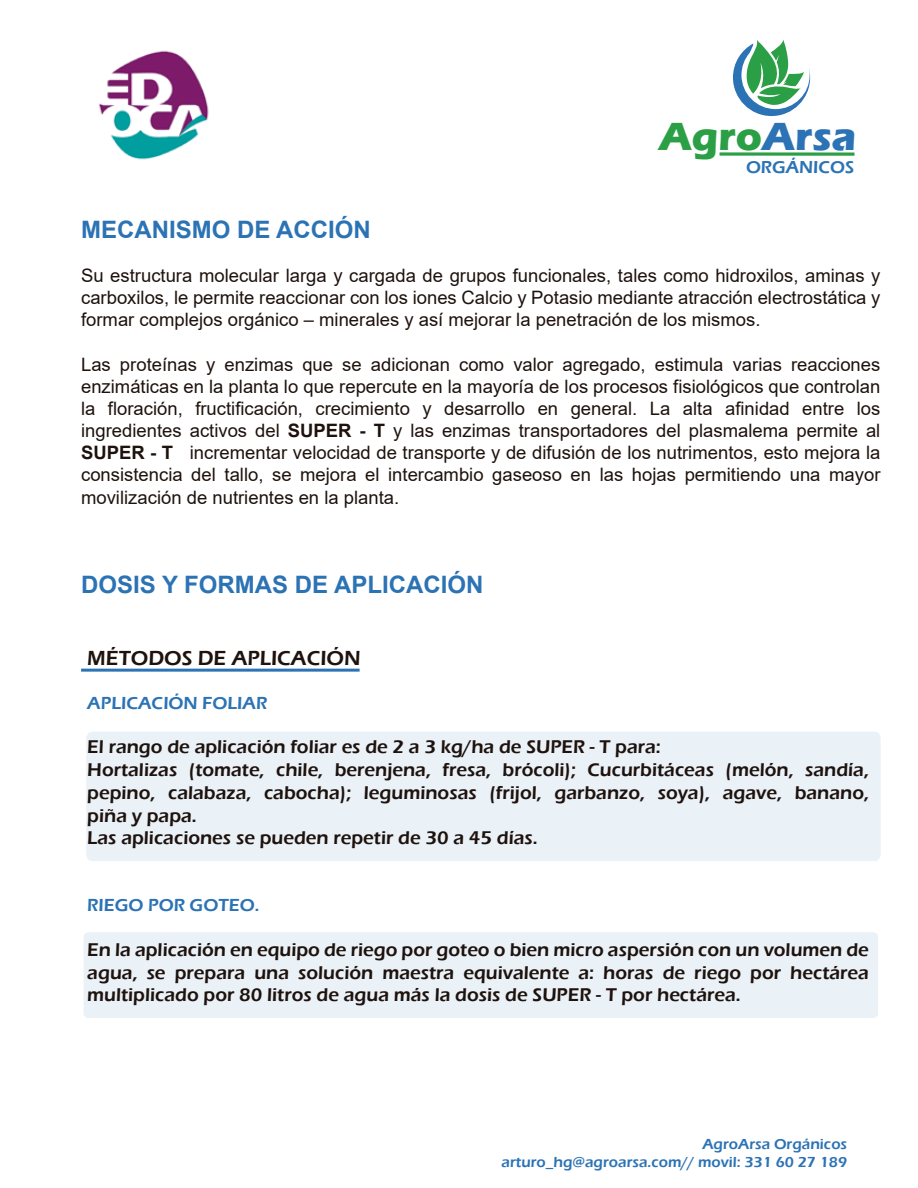
<style>
.page{position:relative;width:918px;height:1188px;background:#fff}
.page>*{position:absolute;margin:0;border:0;box-sizing:border-box;transform-origin:0 0}
.t1{font:700 40.35px "Eras ITC";color:#2b9f45}
.t2{font:700 24px "Arial";color:#2c73b5}
.t3{font:600 21px "Eras ITC";color:#1e120d}
.t4{font:600 19.05px/22.8px "Eras ITC";color:#1e120d}
.t5{font:18.45px/22.2px "Arial";color:#1e120d;text-align:justify}
.t6{font:600 18px "Eras ITC";color:#2c73b5}
.t7{font:600 17.85px "Eras ITC";color:#2c73b5}
.t8{font:600 15px/18px "Eras ITC";color:#2c73b5;text-align:right}
.s1{color:#2c73b5}
.s2{font-weight:700}
</style>
<div class="page">
<img style="left:98px;top:50px;width:111px;height:110px">
<div style="left:86px;top:732px;width:795px;height:129px;background:#eaf1f7"></div>
<hr style="left:81px;top:669px;width:279px;height:3px;background:#2c73b5">
<div style="left:84px;top:932px;width:794px;height:86px;background:#eaf1f7"></div>
<svg style="left:720px;top:152px;width:135px;height:4px"></svg>
<svg style="left:733px;top:39px;width:77px;height:77px"></svg>
<h1 class="t1" style="left:659px;top:114px;width:199px">Agro<span class="s1">Arsa</span></h1>
<p class="t7" style="left:746px;top:156px;width:110px">ORGÁNICOS</p>
<h2 class="t2" style="left:81px;top:212px;width:291px">MECANISMO DE ACCIÓN</h2>
<p class="t5" style="left:81px;top:264px;width:801px">Su estructura molecular larga y cargada de grupos funcionales, tales como hidroxilos, aminas y carboxilos, le permite reaccionar con los iones Calcio y Potasio mediante atracción electrostática y formar complejos orgánico – minerales y así mejorar la penetración de los mismos.</p>
<p class="t5" style="left:81px;top:353px;width:801px">Las proteínas y enzimas que se adicionan como valor agregado, estimula varias reacciones enzimáticas en la planta lo que repercute en la mayoría de los procesos fisiológicos que controlan la floración, fructificación, crecimiento y desarrollo en general. La alta afinidad entre los ingredientes activos del <span class="s2">SUPER - T</span> y las enzimas transportadores del plasmalema permite al <span class="s2">SUPER - T</span> incrementar velocidad de transporte y de difusión de los nutrimentos, esto mejora la consistencia del tallo, se mejora el intercambio gaseoso en las hojas permitiendo una mayor movilización de nutrientes en la planta.</p>
<h2 class="t2" style="left:81px;top:567px;width:404px">DOSIS Y FORMAS DE APLICACIÓN</h2>
<p class="t3" style="left:87px;top:646px;width:275px">MÉTODOS DE APLICACIÓN</p>
<p class="t6" style="left:87px;top:693px;width:182px">APLICACIÓN FOLIAR</p>
<p class="t4" style="left:87px;top:736px;width:783px">El rango de aplicación foliar es de 2 a 3 kg/ha de SUPER - T para:<br>Hortalizas (tomate, chile, berenjena, fresa, brócoli); Cucurbitáceas (melón, sandía, pepino, calabaza, cabocha); leguminosas (frijol, garbanzo, soya), agave, banano, piña y papa.<br>Las aplicaciones se pueden repetir de 30 a 45 días.</p>
<p class="t6" style="left:87px;top:895px;width:174px">RIEGO POR GOTEO.</p>
<p class="t4" style="left:87px;top:938px;width:783px;text-align:justify">En la aplicación en equipo de riego por goteo o bien micro aspersión con un volumen de agua, se prepara una solución maestra equivalente a: horas de riego por hectárea multiplicado por 80 litros de agua más la dosis de SUPER - T por hectárea.</p>
<p class="t8" style="left:502px;top:1135px;width:347px">AgroArsa Orgánicos<br>arturo_hg@agroarsa.com// movil: 331 60 27 189</p>
</div>
